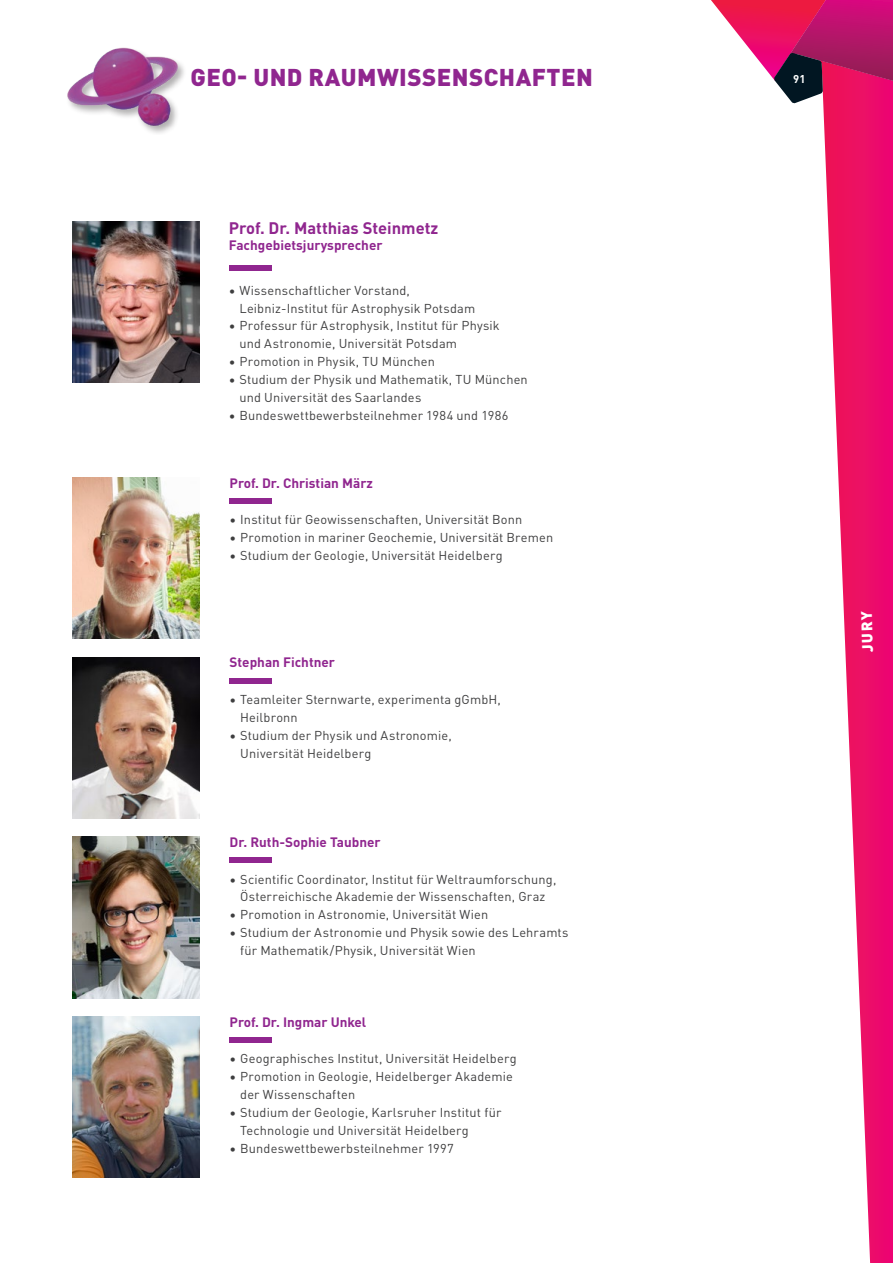
<style>
.page{position:relative;width:893px;height:1263px;background:#fff}
.page>*{position:absolute;margin:0;border:0;box-sizing:border-box;transform-origin:0 0}
.t1{font:900 24px "DINOT";letter-spacing:.02em;color:#90268f}
.t2{font:700 16.5px "DINOT";color:#90268f}
.t3{font:900 15px "DINOT";color:#fff}
.t4{font:700 13.5px "DINOT";color:#90268f}
.t5{font:12.75px/17.9px "DINOT";letter-spacing:.015em;color:#3e3e3f}
.t6{font:700 11.25px "DINOT";color:#fff}
</style>
<div class="page">
<svg style="left:823px;top:103px;width:70px;height:1160px"></svg>
<svg style="left:711px;top:0;width:182px;height:103px"></svg>
<div style="left:229px;top:266px;width:42px;height:5px;background:#90268f"></div>
<img style="left:72px;top:837px;width:128px;height:161px">
<img style="left:72px;top:1016px;width:128px;height:162px">
<img style="left:72px;top:657px;width:128px;height:162px">
<img style="left:72px;top:477px;width:128px;height:162px">
<img style="left:72px;top:221px;width:128px;height:162px">
<div style="left:230px;top:499px;width:42px;height:5px;background:#90268f"></div>
<div style="left:230px;top:678px;width:42px;height:5px;background:#90268f"></div>
<div style="left:230px;top:858px;width:42px;height:5px;background:#90268f"></div>
<div style="left:230px;top:1037px;width:42px;height:6px;background:#90268f"></div>
<img style="left:67px;top:47px;width:117px;height:86px">
<h1 class="t1" style="left:190px;top:58px;width:404px">GEO- UND RAUMWISSENSCHAFTEN</h1>
<p class="t2" style="left:229px;top:215px;width:211px">Prof. Dr. Matthias Steinmetz</p>
<p class="t4" style="left:229px;top:234px;width:155px">Fachgebietsjurysprecher</p>
<p class="t5" style="left:239px;top:280px;width:237px;text-indent:-11px">• Wissenschaftlicher Vorstand,<br>Leibniz-Institut für Astrophysik Potsdam</p>
<p class="t5" style="left:239px;top:316px;width:262px;text-indent:-11px">• Professur für Astrophysik, Institut für Physik und Astronomie, Universität Potsdam</p>
<p class="t5" style="left:229px;top:351px;width:208px">• Promotion in Physik, TU München</p>
<p class="t5" style="left:239px;top:369px;width:290px;text-indent:-11px">• Studium der Physik und Mathematik, TU München und Universität des Saarlandes</p>
<p class="t5" style="left:229px;top:405px;width:281px">• Bundeswettbewerbsteilnehmer 1984 und 1986</p>
<p class="t4" style="left:230px;top:472px;width:145px">Prof. Dr. Christian März</p>
<p class="t5" style="left:230px;top:510px;width:294px">• Institut für Geowissenschaften, Universität Bonn</p>
<p class="t5" style="left:230px;top:527px;width:325px">• Promotion in mariner Geochemie, Universität Bremen</p>
<p class="t5" style="left:230px;top:545px;width:275px">• Studium der Geologie, Universität Heidelberg</p>
<p class="t4" style="left:230px;top:652px;width:107px">Stephan Fichtner</p>
<p class="t5" style="left:240px;top:689px;width:262px;text-indent:-11px">• Teamleiter Sternwarte, experimenta gGmbH,<br>Heilbronn</p>
<p class="t5" style="left:240px;top:725px;width:213px;text-indent:-11px">• Studium der Physik und Astronomie,<br>Universität Heidelberg</p>
<p class="t4" style="left:230px;top:831px;width:153px">Dr. Ruth-Sophie Taubner</p>
<p class="t5" style="left:230px;top:869px;width:328px;text-align:center">• Scientific Coordinator, Institut für Weltraumforschung,<br>Österreichische Akademie der Wissenschaften, Graz</p>
<p class="t5" style="left:230px;top:905px;width:260px">• Promotion in Astronomie, Universität Wien</p>
<p class="t5" style="left:240px;top:922px;width:330px;text-indent:-11px">• Studium der Astronomie und Physik sowie des Lehramts für Mathematik/Physik, Universität Wien</p>
<p class="t4" style="left:230px;top:1011px;width:138px">Prof. Dr. Ingmar Unkel</p>
<p class="t5" style="left:230px;top:1049px;width:289px">• Geographisches Institut, Universität Heidelberg</p>
<p class="t5" style="left:240px;top:1066px;width:274px;text-indent:-11px">• Promotion in Geologie, Heidelberger Akademie der Wissenschaften</p>
<p class="t5" style="left:240px;top:1102px;width:263px;text-indent:-11px">• Studium der Geologie, Karlsruher Institut für<br>Technologie und Universität Heidelberg</p>
<p class="t5" style="left:230px;top:1138px;width:226px">• Bundeswettbewerbsteilnehmer 1997</p>
<p class="t6" style="left:793px;top:70px;width:14px">91</p>
<p class="t3" style="left:856px;top:652px;width:42px;rotate:-92deg">JURY</p>
</div>
